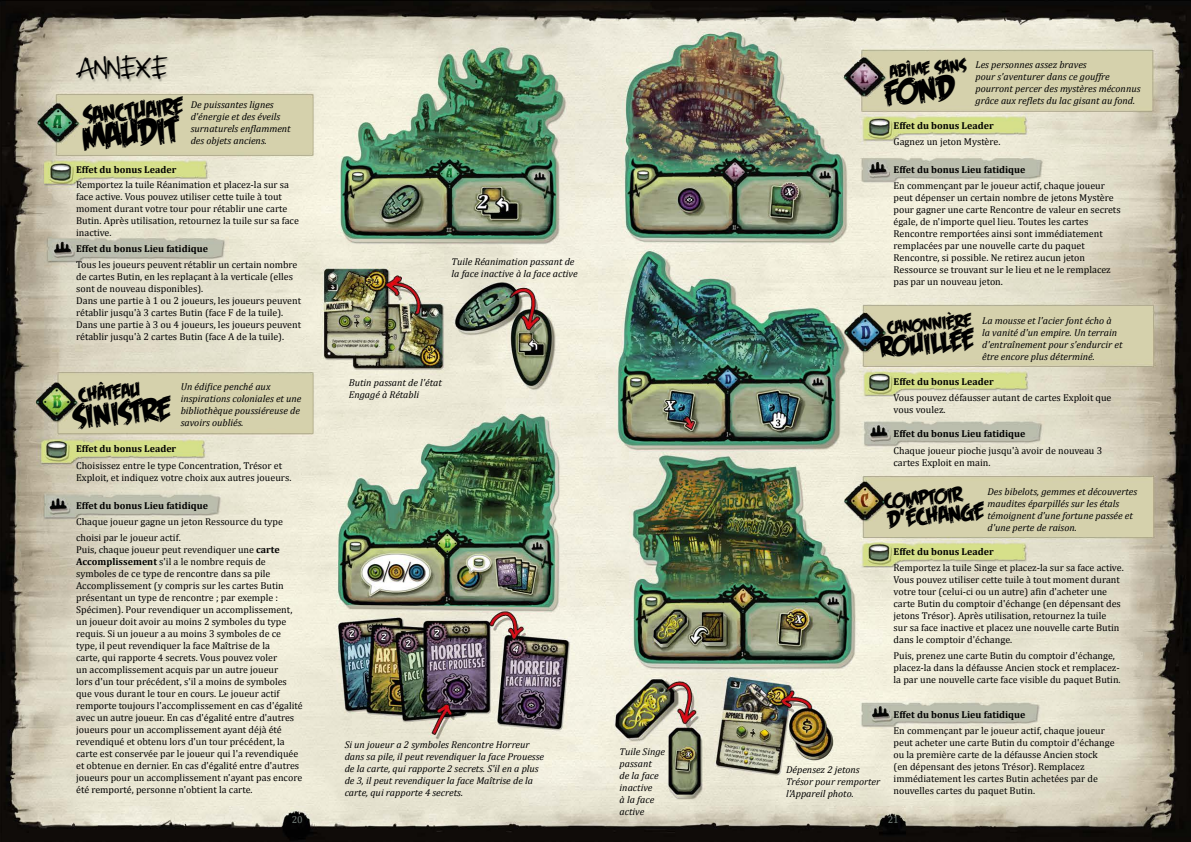
<style>
.page{position:relative;width:1191px;height:842px;background:#fff}
.page>*{position:absolute;margin:0;border:0;box-sizing:border-box;transform-origin:0 0}
.t1{font:38px "Feastof Flesh BB";color:#000}
.t2{font:37px "Feastof Flesh BB";color:#000}
.t3{font:34px "Feastof Flesh BB";color:#000}
.t4{font:32px "Reawakened";color:#000}
.t5{font:30px "Feastof Flesh BBED";color:#000}
.t6{font:25px "Feastof Flesh BB";color:#000}
.t7{font:25px "Feastof Flesh BBED";color:#000}
.t8{font:22px "Feastof Flesh BB";color:#000}
.t9{font:21px "Feastof Flesh BBED";color:#000}
.t10{font:19px "Feastof Flesh BBED";color:#000}
.t11{font:10px/12px "Cambria";color:#000}
.t12{font:italic 10px/12px "Cambria";color:#000}
.t13{font:700 10px "Cambria";color:#000}
.t14{font:10px "Cambria";color:#75807b}
.s1{font-weight:700}
</style>
<div class="page">
<img style="left:0;top:0;width:1191px;height:842px">
<div style="left:76px;top:56px;width:94px;height:27px;background:#000;opacity:.24"></div>
<h3 class="t4" style="left:77px;top:51px;width:91px">ANNEXE</h3>
<h3 class="t6" style="left:83px;top:102px;width:101px;rotate:-5deg">SANCTUAIRE</h3>
<p class="t12" style="left:191px;top:98px;width:101px">De puissantes lignes d'énergie et des éveils surnaturels enflamment des objets anciens.</p>
<h1 class="t1" style="left:80px;top:118px;width:98px;rotate:-5deg">MAUDIT</h1>
<p class="t13" style="left:76px;top:164px;width:102px">Effet du bonus Leader</p>
<p class="t11" style="left:76px;top:179px;width:224px">Remportez la tuile Réanimation et placez-la sur sa face active. Vous pouvez utiliser cette tuile à tout moment durant votre tour pour rétablir une carte Butin. Après utilisation, retournez la tuile sur sa face inactive.</p>
<p class="t13" style="left:76px;top:243px;width:133px">Effet du bonus Lieu fatidique</p>
<p class="t11" style="left:76px;top:259px;width:226px">Tous les joueurs peuvent rétablir un certain nombre de cartes Butin, en les replaçant à la verticale (elles sont de nouveau disponibles).<br>Dans une partie à 1 ou 2 joueurs, les joueurs peuvent rétablir jusqu'à 3 cartes Butin (face F de la tuile).<br>Dans une partie à 3 ou 4 joueurs, les joueurs peuvent rétablir jusqu'à 2 cartes Butin (face A de la tuile).</p>
<h3 class="t9" style="left:78px;top:383px;width:63px;rotate:-5deg">CHÂTEAU</h3>
<p class="t12" style="left:181px;top:380px;width:122px">Un édifice penché aux inspirations coloniales et une bibliothèque poussiéreuse de savoirs oubliés.</p>
<h3 class="t3" style="left:72px;top:399px;width:99px;rotate:-5deg">SINISTRE</h3>
<p class="t13" style="left:76px;top:443px;width:102px">Effet du bonus Leader</p>
<p class="t11" style="left:76px;top:459px;width:217px">Choisissez entre le type Concentration, Trésor et<br>Exploit, et indiquez votre choix aux autres joueurs.</p>
<p class="t13" style="left:76px;top:499px;width:133px">Effet du bonus Lieu fatidique</p>
<p class="t11" style="left:76px;top:513px;width:208px;line-height:16px">Chaque joueur gagne un jeton Ressource du type choisi par le joueur actif.</p>
<p class="t11" style="left:76px;top:543px;width:228px">Puis, chaque joueur peut revendiquer une <span class="s1">carte Accomplissement</span> s'il a le nombre requis de symboles de ce type de rencontre dans sa pile Accomplissement (y compris sur les cartes Butin présentant un type de rencontre ; par exemple :<br>Spécimen). Pour revendiquer un accomplissement, un joueur doit avoir au moins 2 symboles du type requis. Si un joueur a au moins 3 symboles de ce type, il peut revendiquer la face Maîtrise de la<br>carte, qui rapporte 4 secrets. Vous pouvez voler<br>un accomplissement acquis par un autre joueur<br>lors d'un tour précédent, s'il a moins de symboles que vous durant le tour en cours. Le joueur actif remporte toujours l'accomplissement en cas d'égalité avec un autre joueur. En cas d'égalité entre d'autres joueurs pour un accomplissement ayant déjà été revendiqué et obtenu lors d'un tour précédent, la carte est conservée par le joueur qui l'a revendiquée et obtenue en dernier. En cas d'égalité entre d'autres joueurs pour un accomplissement n'ayant pas encore été remporté, personne n'obtient la carte.</p>
<p class="t12" style="left:451px;top:255px;width:128px">Tuile Réanimation passant de la face inactive à la face active</p>
<p class="t12" style="left:349px;top:376px;width:95px">Butin passant de l'état<br>Engagé à Rétabli</p>
<p class="t12" style="left:345px;top:738px;width:201px">Si un joueur a 2 symboles Rencontre Horreur dans sa pile, il peut revendiquer la face Prouesse de la carte, qui rapporte 2 secrets. S'il en a plus de 3, il peut revendiquer la face Maîtrise de la carte, qui rapporte 4 secrets.</p>
<p class="t12" style="left:619px;top:745px;width:47px">Tuile Singe passant<br>de la face inactive<br>à la face active</p>
<h3 class="t10" style="left:888px;top:61px;width:78px;rotate:-5deg">ABÎME SANS</h3>
<p class="t12" style="left:975px;top:58px;width:166px">Les personnes assez braves<br>pour s'aventurer dans ce gouffre pourront percer des mystères méconnus grâce aux reflets du lac gisant au fond.</p>
<h2 class="t2" style="left:882px;top:74px;width:71px;rotate:-5deg">FOND</h2>
<p class="t13" style="left:893px;top:120px;width:102px">Effet du bonus Leader</p>
<p class="t11" style="left:893px;top:136px;width:108px">Gagnez un jeton Mystère.</p>
<p class="t13" style="left:893px;top:164px;width:133px">Effet du bonus Lieu fatidique</p>
<p class="t11" style="left:893px;top:180px;width:229px">En commençant par le joueur actif, chaque joueur peut dépenser un certain nombre de jetons Mystère pour gagner une carte Rencontre de valeur en secrets égale, de n'importe quel lieu. Toutes les cartes Rencontre remportées ainsi sont immédiatement remplacées par une nouvelle carte du paquet Rencontre, si possible. Ne retirez aucun jeton Ressource se trouvant sur le lieu et ne le remplacez pas par un nouveau jeton.</p>
<h3 class="t10" style="left:886px;top:317px;width:86px;rotate:-5deg">canonnière</h3>
<p class="t12" style="left:982px;top:314px;width:142px">La mousse et l'acier font écho à<br>la vanité d'un empire. Un terrain d'entraînement pour s'endurcir et être encore plus déterminé.</p>
<h3 class="t5" style="left:878px;top:331px;width:96px;rotate:-5deg">ROUILLÉE</h3>
<p class="t13" style="left:893px;top:376px;width:102px">Effet du bonus Leader</p>
<p class="t11" style="left:893px;top:392px;width:219px">Vous pouvez défausser autant de cartes Exploit que vous voulez.</p>
<p class="t13" style="left:893px;top:428px;width:133px">Effet du bonus Lieu fatidique</p>
<p class="t11" style="left:893px;top:445px;width:210px">Chaque joueur pioche jusqu'à avoir de nouveau 3 cartes Exploit en main.</p>
<p class="t12" style="left:987px;top:485px;width:151px">Des bibelots, gemmes et découvertes maudites éparpillés sur les étals témoignent d'une fortune passée et d'une perte de raison.</p>
<p class="t13" style="left:893px;top:546px;width:102px">Effet du bonus Leader</p>
<p class="t11" style="left:893px;top:562px;width:232px">Remportez la tuile Singe et placez-la sur sa face active.<br>Vous pouvez utiliser cette tuile à tout moment durant votre tour (celui-ci ou un autre) afin d'acheter une carte Butin du comptoir d'échange (en dépensant des jetons Trésor). Après utilisation, retournez la tuile<br>sur sa face inactive et placez une nouvelle carte Butin dans le comptoir d'échange.</p>
<p class="t11" style="left:893px;top:650px;width:229px">Puis, prenez une carte Butin du comptoir d'échange, placez-la dans la défausse Ancien stock et remplacez&shy;la par une nouvelle carte face visible du paquet Butin.</p>
<p class="t13" style="left:893px;top:708px;width:133px">Effet du bonus Lieu fatidique</p>
<p class="t11" style="left:893px;top:724px;width:222px">En commençant par le joueur actif, chaque joueur peut acheter une carte Butin du comptoir d'échange ou la première carte de la défausse Ancien stock (en dépensant des jetons Trésor). Remplacez immédiatement les cartes Butin achetées par de nouvelles cartes du paquet Butin.</p>
<h3 class="t8" style="left:883px;top:489px;width:79px;rotate:-5deg">COMPTOIR</h3>
<h3 class="t7" style="left:886px;top:506px;width:98px;rotate:-5deg">D'ÉCHANGE</h3>
<p class="t12" style="left:786px;top:764px;width:96px">Dépensez 2 jetons<br>Trésor pour remporter l'Appareil photo.</p>
<p class="t14" style="left:292px;top:814px;width:13px">20</p>
<p class="t14" style="left:887px;top:814px;width:13px">21</p>
</div>
